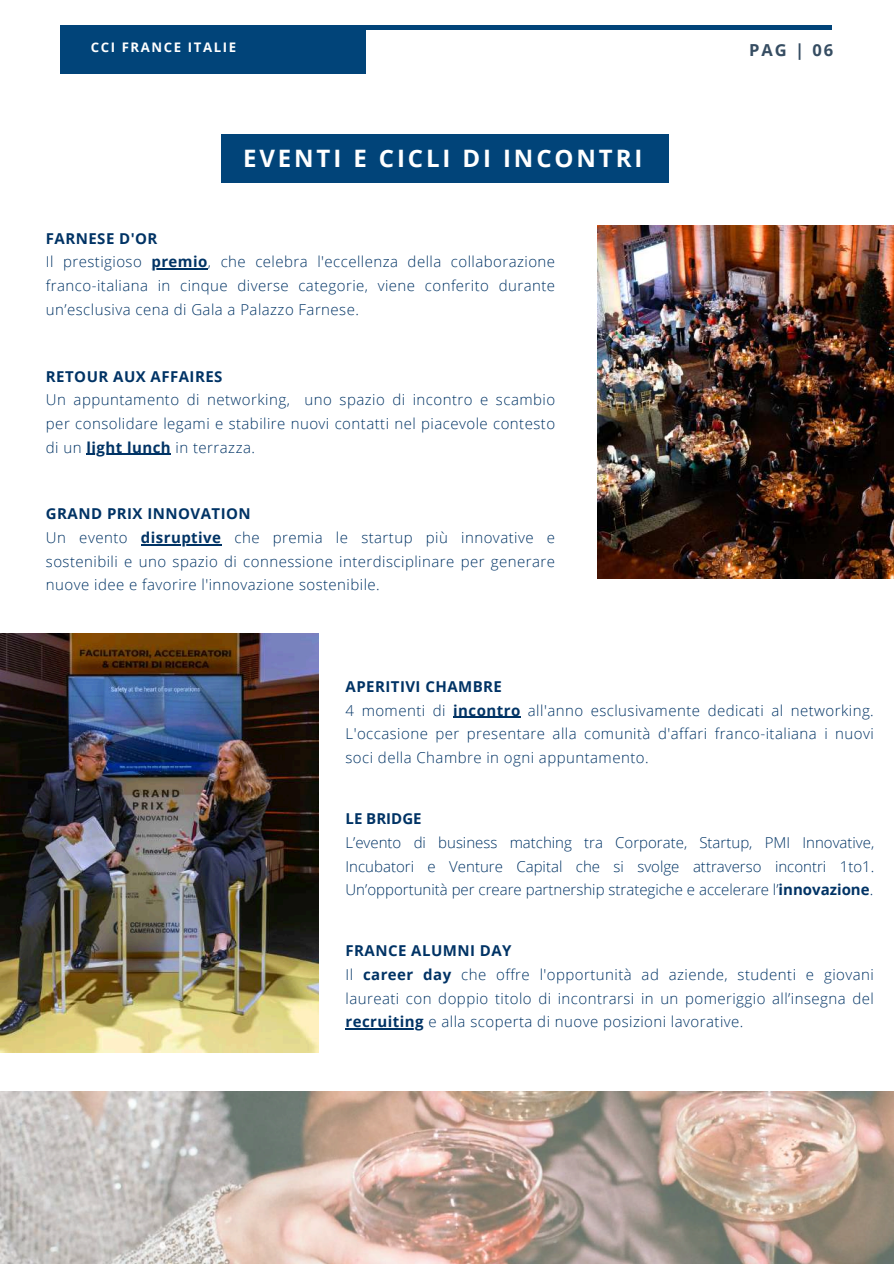
<style>
.page{position:relative;width:894px;height:1264px;background:#fff}
.page>*{position:absolute;margin:0;border:0;box-sizing:border-box;transform-origin:0 0}
.t1{font:700 24px "Open Sans";letter-spacing:.12em;color:#fff}
.t2{font:700 16.5px "Open Sans";color:#364d62}
.t3{font:300 15px/23.7px "Open Sans";letter-spacing:.03em;color:#003365}
.t4{font:700 15px "Open Sans";letter-spacing:.03em;color:#003365}
.t5{font:700 15px "Open Sans";color:#003365}
.t6{font:700 13.2px "Open Sans";letter-spacing:.12em;color:#fff}
.s1{font-weight:700}
</style>
<div class="page">
<img style="left:597px;top:226px;width:296px;height:352px">
<img style="left:0;top:1091px;width:893px;height:172px">
<div style="left:61px;top:26px;width:304px;height:47px;background:#014479"></div>
<hr style="left:61px;top:26px;width:770px;height:3px;background:#014479">
<div style="left:221px;top:134px;width:225px;height:49px;background:#014479"></div>
<div style="left:442px;top:134px;width:225px;height:49px;background:#014479"></div>
<img style="left:0;top:633px;width:318px;height:419px">
<hr style="left:151px;top:268px;width:57px;height:1px;background:#003365">
<hr style="left:86px;top:453px;width:85px;height:2px;background:#003365">
<hr style="left:141px;top:544px;width:80px;height:1px;background:#003365">
<hr style="left:453px;top:717px;width:67px;height:1px;background:#003365">
<hr style="left:345px;top:1028px;width:79px;height:1px;background:#003365">
<p class="t6" style="left:91px;top:37px;width:147px">CCI FRANCE ITALIE</p>
<p class="t2" style="left:748px;top:38px;width:86px">PAG | 06</p>
<h1 class="t1" style="left:243px;top:141px;width:401px">EVENTI E CICLI DI INCONTRI</h1>
<p class="t3" style="left:46px;top:226px;width:510px"><span class="s1">FARNESE D'OR<br></span>Il prestigioso <span class="s1">premio</span>, che celebra l'eccellenza della collaborazione franco-italiana in cinque diverse categorie, viene conferito durante un’esclusiva cena di Gala a Palazzo Farnese.</p>
<p class="t4" style="left:46px;top:365px;width:178px">RETOUR AUX AFFAIRES</p>
<p class="t3" style="left:46px;top:387px;width:510px;text-align:justify">Un appuntamento di networking, uno spazio di incontro e scambio per consolidare legami e stabilire nuovi contatti nel piacevole contesto di un <span class="s1">light lunch</span> in terrazza.</p>
<p class="t3" style="left:46px;top:501px;width:510px"><span class="s1">GRAND PRIX INNOVATION<br></span>Un evento <span class="s1">disruptive</span> che premia le startup più innovative e sostenibili e uno spazio di connessione interdisciplinare per generare nuove idee e favorire l'innovazione sostenibile.</p>
<p class="t3" style="left:345px;top:674px;width:529px"><span class="s1">APERITIVI CHAMBRE<br></span>4 momenti di <span class="s1">incontro</span> all'anno esclusivamente dedicati al networking.<br>L'occasione per presentare alla comunità d'affari franco-italiana i nuovi soci della Chambre in ogni appuntamento.</p>
<p class="t5" style="left:345px;top:808px;width:78px">LE BRIDGE</p>
<p class="t3" style="left:345px;top:830px;width:530px;text-align:justify">L’evento di business matching tra Corporate, Startup, PMI Innovative, Incubatori e Venture Capital che si svolge attraverso incontri 1to1.<br>Un’opportunità per creare partnership strategiche e accelerare l’<span class="s1">innovazione</span>.</p>
<p class="t3" style="left:345px;top:938px;width:529px"><span class="s1">FRANCE ALUMNI DAY<br></span>Il <span class="s1">career day</span> che offre l'opportunità ad aziende, studenti e giovani laureati con doppio titolo di incontrarsi in un pomeriggio all’insegna del <span class="s1">recruiting</span> e alla scoperta di nuove posizioni lavorative.</p>
</div>
